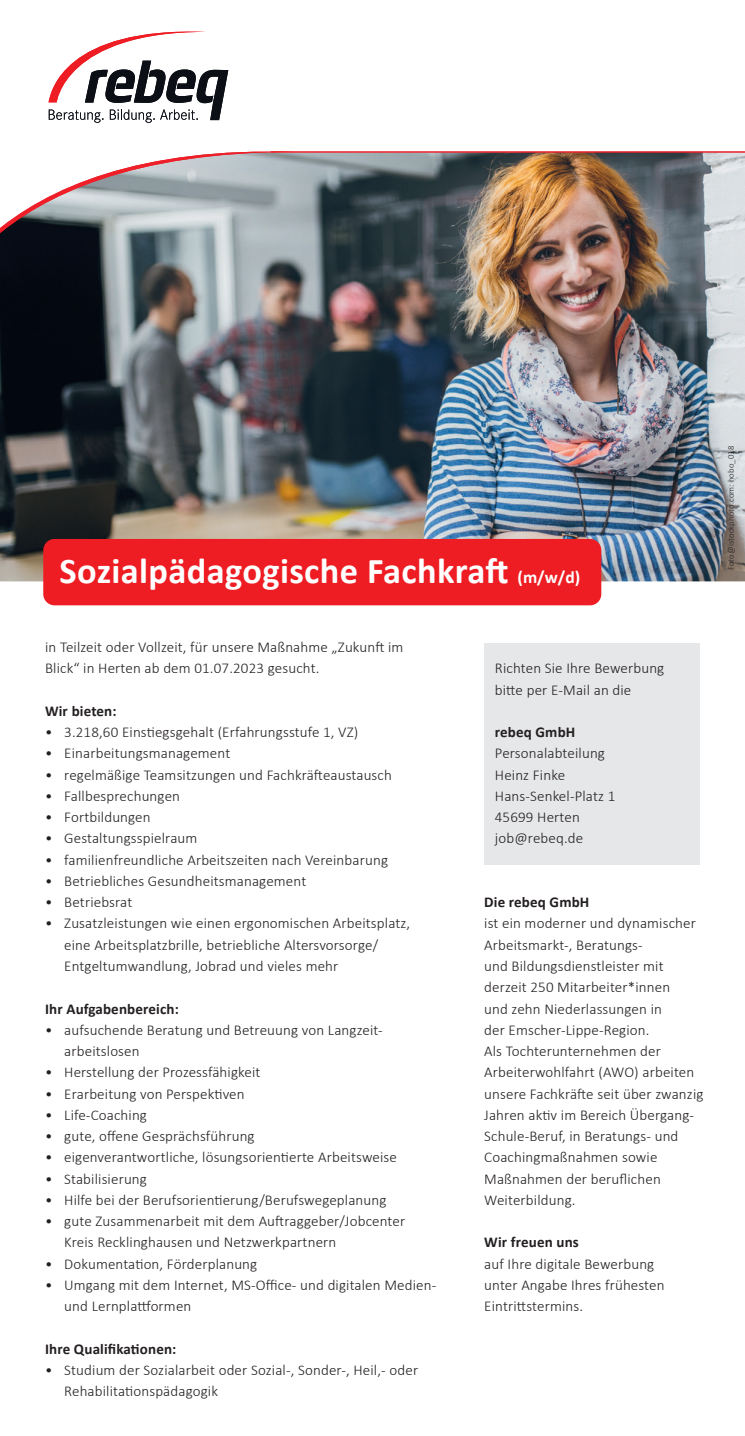
<style>
.page{position:relative;width:745px;height:1436px;background:#fff}
.page>*{position:absolute;margin:0;border:0;box-sizing:border-box;transform-origin:0 0}
.t1{font:700 36.38px "Calibri";letter-spacing:.01em;color:#fff}
.t2{font:300 15px/21.2px "Calibri";letter-spacing:.01em;color:#231f20}
.t3{font:700 15px "Calibri";letter-spacing:.01em;color:#231f20}
.t4{font:300 8.75px "Calibri";letter-spacing:.01em;color:#231f20}
.s1{font-size:17.5px}
</style>
<div class="page">
<img style="left:0;top:153px;width:744px;height:428px">
<div style="left:484px;top:643px;width:215px;height:221px;background:#e6e7e9"></div>
<div style="left:43px;top:539px;width:558px;height:66px;background:#ee1d23;border-radius:11px"></div>
<svg style="left:48px;top:31px;width:180px;height:92px"></svg>
<svg style="left:0;top:151px;width:294px;height:90px"></svg>
<hr style="left:270px;top:152px;width:474px;height:1px;background:#ee1f28">
<h1 class="t1" style="left:60px;top:547px;width:521px">Sozialpädagogische Fachkraft <span class="s1">(m/w/d)</span></h1>
<p class="t2" style="left:45px;top:636px;width:360px">in Teilzeit oder Vollzeit, für unsere Maßnahme „Zukunft im<br>Blick“ in Herten ab dem 01.07.2023 gesucht.</p>
<p class="t3" style="left:45px;top:701px;width:73px">Wir bieten:</p>
<p class="t2" style="left:45px;top:721px;width:314px">• 3.218,60 Einstiegsgehalt (Erfahrungsstufe 1, VZ)</p>
<p class="t2" style="left:45px;top:742px;width:187px">• Einarbeitungsmanagement</p>
<p class="t2" style="left:45px;top:763px;width:348px">• regelmäßige Teamsitzungen und Fachkräfteaustausch</p>
<p class="t2" style="left:45px;top:785px;width:136px">• Fallbesprechungen</p>
<p class="t2" style="left:45px;top:806px;width:107px">• Fortbildungen</p>
<p class="t2" style="left:45px;top:827px;width:154px">• Gestaltungsspielraum</p>
<p class="t2" style="left:45px;top:848px;width:344px">• familienfreundliche Arbeitszeiten nach Vereinbarung</p>
<p class="t2" style="left:45px;top:870px;width:262px">• Betriebliches Gesundheitsmanagement</p>
<p class="t2" style="left:45px;top:891px;width:89px">• Betriebsrat</p>
<p class="t2" style="left:64px;top:912px;width:347px;text-indent:-19px">• Zusatzleistungen wie einen ergonomischen Arbeitsplatz, eine Arbeitsplatzbrille, betriebliche Altersvorsorge/<br>Entgeltumwandlung, Jobrad und vieles mehr</p>
<p class="t3" style="left:45px;top:998px;width:135px">Ihr Aufgabenbereich:</p>
<p class="t2" style="left:64px;top:1018px;width:320px;text-indent:-19px">• aufsuchende Beratung und Betreuung von Langzeit&shy;arbeitslosen</p>
<p class="t2" style="left:45px;top:1061px;width:217px">• Herstellung der Prozessfähigkeit</p>
<p class="t2" style="left:45px;top:1082px;width:201px">• Erarbeitung von Perspektiven</p>
<p class="t2" style="left:45px;top:1104px;width:103px">• Life-Coaching</p>
<p class="t2" style="left:45px;top:1125px;width:211px">• gute, offene Gesprächsführung</p>
<p class="t2" style="left:45px;top:1146px;width:353px">• eigenverantwortliche, lösungsorientierte Arbeitsweise</p>
<p class="t2" style="left:45px;top:1167px;width:103px">• Stabilisierung</p>
<p class="t2" style="left:45px;top:1189px;width:343px">• Hilfe bei der Berufsorientierung/Berufswegeplanung</p>
<p class="t2" style="left:64px;top:1210px;width:342px;text-indent:-19px">• gute Zusammenarbeit mit dem Auftraggeber/Jobcenter<br>Kreis Recklinghausen und Netzwerkpartnern</p>
<p class="t2" style="left:45px;top:1252px;width:214px">• Dokumentation, Förderplanung</p>
<p class="t2" style="left:64px;top:1274px;width:373px;text-indent:-19px">• Umgang mit dem Internet, MS-Office- und digitalen Medien&shy;und Lernplattformen</p>
<p class="t3" style="left:45px;top:1338px;width:133px">Ihre Qualifikationen:</p>
<p class="t2" style="left:64px;top:1359px;width:355px;text-indent:-19px">• Studium der Sozialarbeit oder Sozial-, Sonder-, Heil,- oder<br>Rehabilitationspädagogik</p>
<p class="t2" style="left:494px;top:657px;width:171px">Richten Sie Ihre Bewerbung bitte per E-Mail an die</p>
<p class="t3" style="left:494px;top:722px;width:82px">rebeq GmbH</p>
<p class="t2" style="left:494px;top:742px;width:122px">Personalabteilung<br>Heinz Finke<br>Hans-Senkel-Platz 1<br>45699 Herten job@rebeq.de</p>
<p class="t3" style="left:484px;top:892px;width:107px">Die rebeq GmbH</p>
<p class="t2" style="left:484px;top:912px;width:220px">ist ein moderner und dynamischer<br>Arbeitsmarkt-, Beratungs-<br>und Bildungsdienstleister mit derzeit 250 Mitarbeiter*innen<br>und zehn Niederlassungen in<br>der Emscher-Lippe-Region.<br>Als Tochterunternehmen der<br>Arbeiterwohlfahrt (AWO) arbeiten unsere Fachkräfte seit über zwanzig<br>Jahren aktiv im Bereich Übergang-<br>Schule-Beruf, in Beratungs- und<br>Coachingmaßnahmen sowie<br>Maßnahmen der beruflichen<br>Weiterbildung.</p>
<p class="t3" style="left:484px;top:1232px;width:96px">Wir freuen uns</p>
<p class="t2" style="left:484px;top:1252px;width:182px">auf Ihre digitale Bewerbung unter Angabe Ihres frühesten<br>Eintrittstermins.</p>
<p class="t4" style="left:725px;top:570px;width:126px;rotate:-90deg">Foto@istockphoto.com: hobo_018</p>
</div>
